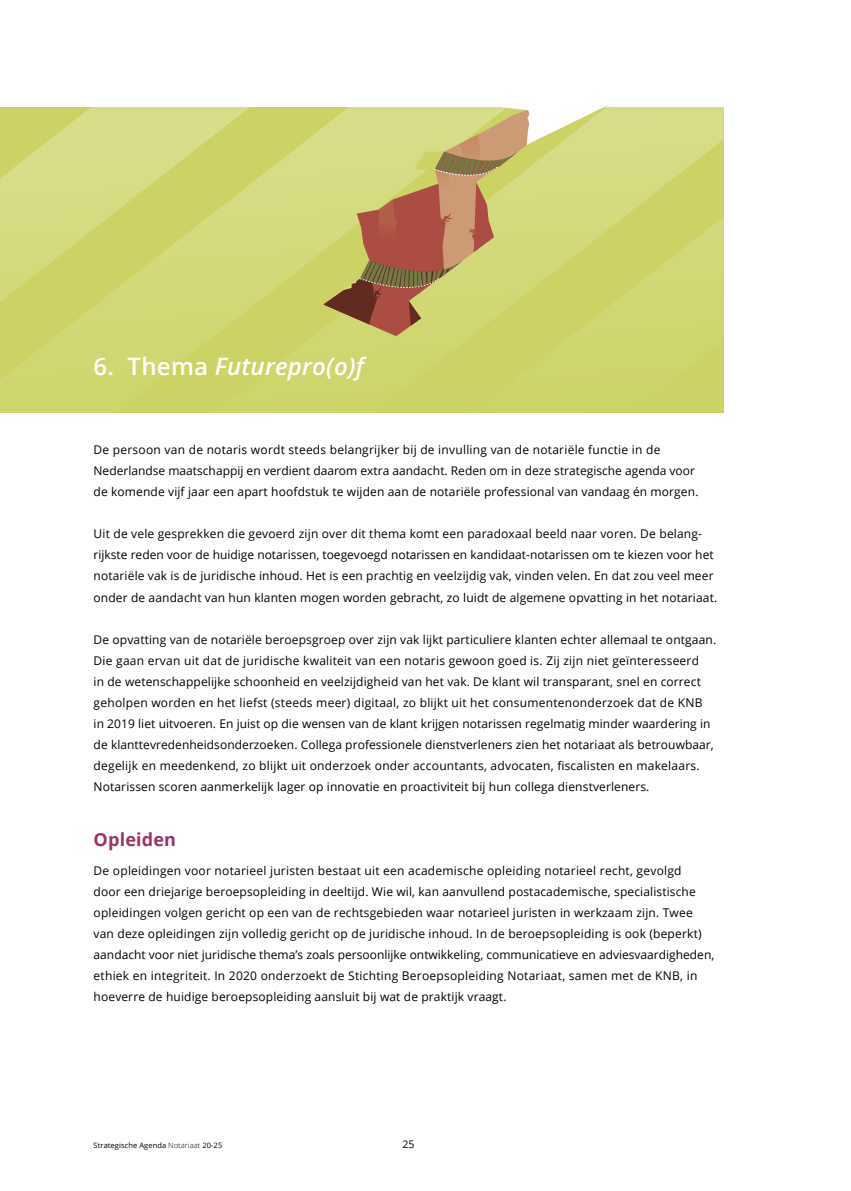
<style>
.page{position:relative;width:851px;height:1191px;background:#fff}
.page>*{position:absolute;margin:0;border:0;box-sizing:border-box;transform-origin:0 0}
.t1{font:italic 600 24px "Open Sans";letter-spacing:.01em;color:#fff}
.t2{font:700 18px "Open Sans";letter-spacing:.01em;color:#936}
.t3{font:12px/21px "Open Sans";letter-spacing:.01em;color:#000}
.t4{font:10.5px "Open Sans";color:#000}
.t5{font:7.5px "Open Sans";letter-spacing:.01em;color:#000}
.s1{font-style:normal}
.s2{font-weight:300}
</style>
<div class="page">
<svg style="left:0;top:107px;width:723px;height:305px;background:#d0d670"></svg>
<svg style="left:323px;top:105px;width:285px;height:231px;background:#c8bb71"></svg>
<h1 class="t1" style="left:94px;top:350px;width:272px"><span class="s1">6. Thema</span> Futurepro(o)f</h1>
<p class="t3" style="left:94px;top:439px;width:606px">De persoon van de notaris wordt steeds belangrijker bij de invulling van de notariële functie in de<br>Nederlandse maatschappij en verdient daarom extra aandacht. Reden om in deze strategische agenda voor de komende vijf jaar een apart hoofdstuk te wijden aan de notariële professional van vandaag én morgen.</p>
<p class="t3" style="left:94px;top:523px;width:625px">Uit de vele gesprekken die gevoerd zijn over dit thema komt een paradoxaal beeld naar voren. De belang&shy;rijkste reden voor de huidige notarissen, toegevoegd notarissen en kandidaat-notarissen om te kiezen voor het notariële vak is de juridische inhoud. Het is een prachtig en veelzijdig vak, vinden velen. En dat zou veel meer onder de aandacht van hun klanten mogen worden gebracht, zo luidt de algemene opvatting in het notariaat.</p>
<p class="t3" style="left:94px;top:628px;width:624px">De opvatting van de notariële beroepsgroep over zijn vak lijkt particuliere klanten echter allemaal te ontgaan.<br>Die gaan ervan uit dat de juridische kwaliteit van een notaris gewoon goed is. Zij zijn niet geïnteresseerd<br>in de wetenschappelijke schoonheid en veelzijdigheid van het vak. De klant wil transparant, snel en correct geholpen worden en het liefst (steeds meer) digitaal, zo blijkt uit het consumentenonderzoek dat de KNB<br>in 2019 liet uitvoeren. En juist op die wensen van de klant krijgen notarissen regelmatig minder waardering in de klanttevredenheidsonderzoeken. Collega professionele dienstverleners zien het notariaat als betrouwbaar, degelijk en meedenkend, zo blijkt uit onderzoek onder accountants, advocaten, fiscalisten en makelaars.<br>Notarissen scoren aanmerkelijk lager op innovatie en proactiviteit bij hun collega dienstverleners.</p>
<h2 class="t2" style="left:94px;top:827px;width:84px">Opleiden</h2>
<p class="t3" style="left:94px;top:859px;width:622px">De opleidingen voor notarieel juristen bestaat uit een academische opleiding notarieel recht, gevolgd<br>door een driejarige beroepsopleiding in deeltijd. Wie wil, kan aanvullend postacademische, specialistische opleidingen volgen gericht op een van de rechtsgebieden waar notarieel juristen in werkzaam zijn. Twee van deze opleidingen zijn volledig gericht op de juridische inhoud. In de beroepsopleiding is ook (beperkt) aandacht voor niet juridische thema’s zoals persoonlijke ontwikkeling, communicatieve en adviesvaardigheden, ethiek en integriteit. In 2020 onderzoekt de Stichting Beroepsopleiding Notariaat, samen met de KNB, in hoeverre de huidige beroepsopleiding aansluit bij wat de praktijk vraagt.</p>
<p class="t5" style="left:94px;top:1139px;width:130px">Strategische Agenda <span class="s2">Notariaat</span> 20-25</p>
<p class="t4" style="left:402px;top:1136px;width:14px">25</p>
</div>
